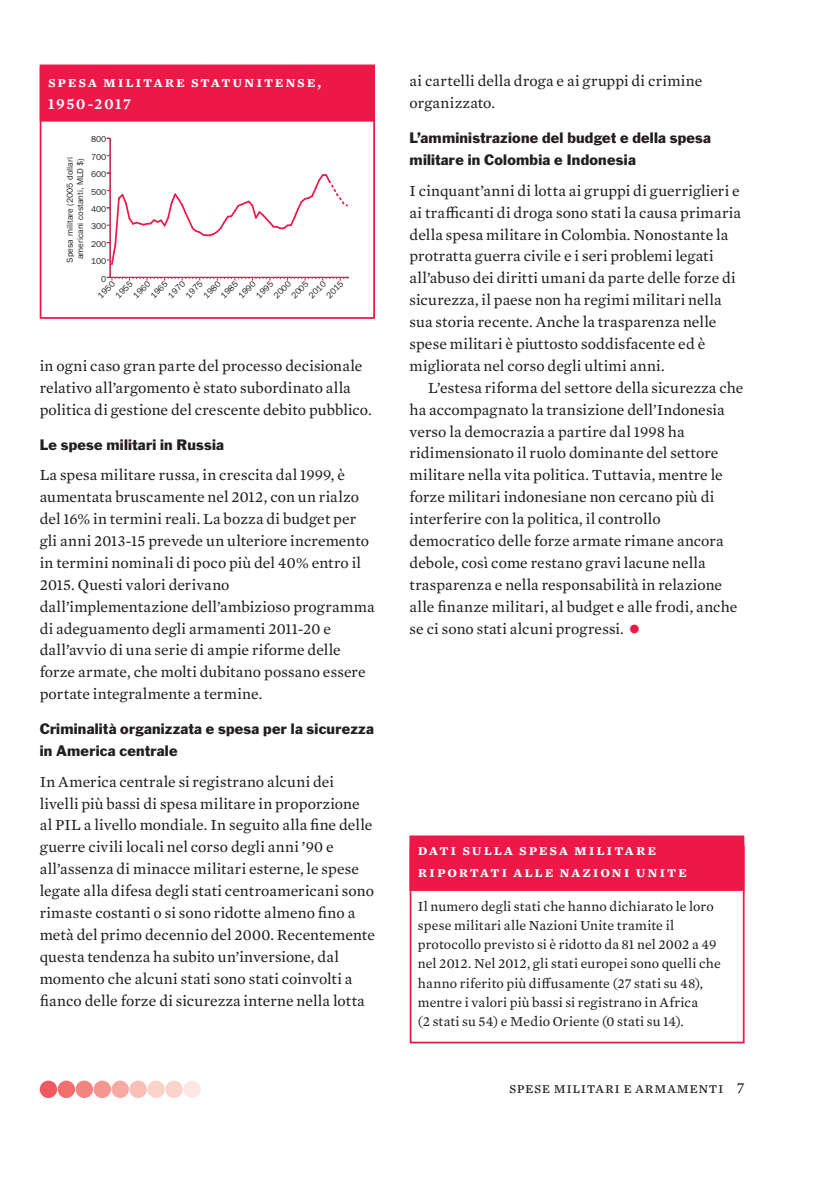
<style>
.page{position:relative;width:819px;height:1201px;background:#fff}
.page>*{position:absolute;margin:0;border:0;box-sizing:border-box;transform-origin:0 0}
.t1{font:15.75px/21.9px "Mercury Text G2";letter-spacing:.01em;color:#231f20}
.t2{font:600 15.75px/21.9px "Mercury Text G3";letter-spacing:.115em;color:#fff}
.t3{font:15.75px "Mercury Text G2";letter-spacing:.035em;color:#231f20}
.t4{font:14px/19.2px "Mercury Text G2";letter-spacing:.01em;color:#231f20}
.t5{font:14px/21.9px "Franklin Gothic";letter-spacing:.015em;color:#231f20}
.t6{font:8.58px/10.3px "Franklin Gothic";color:#231f20;text-align:center}
</style>
<div class="page">
<div style="left:183px;top:1080px;width:18px;height:18px;background:#fde8e4;border-radius:50%"></div>
<div style="left:165px;top:1080px;width:18px;height:18px;background:#fbd3cb;border-radius:50%"></div>
<div style="left:147px;top:1080px;width:18px;height:18px;background:#fbd3cb;border-radius:50%"></div>
<div style="left:129px;top:1080px;width:18px;height:18px;background:#fabfb7;border-radius:50%"></div>
<div style="left:111px;top:1080px;width:18px;height:18px;background:#f8aaa2;border-radius:50%"></div>
<div style="left:93px;top:1080px;width:18px;height:18px;background:#f59690;border-radius:50%"></div>
<div style="left:76px;top:1080px;width:17px;height:18px;background:#f3847f;border-radius:50%"></div>
<div style="left:58px;top:1080px;width:17px;height:18px;background:#f26f6f;border-radius:50%"></div>
<div style="left:40px;top:1080px;width:17px;height:18px;background:#f05961;border-radius:50%"></div>
<div style="left:409px;top:845px;width:335px;height:198px;border:2px solid #ed1748"></div>
<div style="left:410px;top:836px;width:333px;height:54px;background:#ed1748"></div>
<div style="left:409px;top:835px;width:335px;height:56px;border:2px solid #ed1748"></div>
<hr style="left:110px;top:277px;width:239px;height:1px;background:#ed1748">
<hr style="left:110px;top:138px;width:1px;height:139px;background:#ed1748">
<svg style="left:107px;top:277px;width:241px;height:4px"></svg>
<svg style="left:107px;top:173px;width:240px;height:93px"></svg>
<div style="left:40px;top:67px;width:335px;height:252px;border:2px solid #ed1748"></div>
<div style="left:41px;top:65px;width:333px;height:56px;background:#ed1748"></div>
<div style="left:40px;top:64px;width:335px;height:58px;border:2px solid #ed1748"></div>
<p class="t2" style="left:48px;top:71px;width:275px">spesa militare statunitense,<br>1950-2017</p>
<p class="t6" style="left:91px;top:135px;width:17px">800</p>
<p class="t6" style="left:91px;top:152px;width:17px">700</p>
<p class="t6" style="left:66px;top:263px;width:107px;rotate:-90deg">Spesa militare (2005 dollari americani costanti, MLD $)</p>
<p class="t6" style="left:91px;top:170px;width:17px">600</p>
<p class="t6" style="left:91px;top:187px;width:17px">500</p>
<p class="t6" style="left:91px;top:205px;width:17px">400</p>
<p class="t6" style="left:91px;top:222px;width:17px">300</p>
<p class="t6" style="left:91px;top:239px;width:17px">200</p>
<p class="t6" style="left:91px;top:257px;width:17px">100</p>
<p class="t6" style="left:101px;top:274px;width:7px">0</p>
<p class="t6" style="left:96px;top:294px;width:22px;rotate:-45deg">1950</p>
<p class="t6" style="left:114px;top:294px;width:22px;rotate:-45deg">1955</p>
<p class="t6" style="left:131px;top:294px;width:22px;rotate:-45deg">1960</p>
<p class="t6" style="left:149px;top:294px;width:22px;rotate:-45deg">1965</p>
<p class="t6" style="left:166px;top:293px;width:22px;rotate:-45deg">1970</p>
<p class="t6" style="left:184px;top:293px;width:22px;rotate:-45deg">1975</p>
<p class="t6" style="left:201px;top:294px;width:22px;rotate:-45deg">1980</p>
<p class="t6" style="left:219px;top:294px;width:22px;rotate:-45deg">1985</p>
<p class="t6" style="left:237px;top:294px;width:22px;rotate:-45deg">1990</p>
<p class="t6" style="left:324px;top:293px;width:22px;rotate:-45deg">2015</p>
<p class="t6" style="left:254px;top:294px;width:22px;rotate:-45deg">1995</p>
<p class="t6" style="left:272px;top:294px;width:22px;rotate:-45deg">2000</p>
<p class="t6" style="left:289px;top:294px;width:22px;rotate:-45deg">2005</p>
<p class="t6" style="left:307px;top:294px;width:22px;rotate:-45deg">2010</p>
<p class="t1" style="left:40px;top:356px;width:333px">in ogni caso gran parte del processo decisionale relativo all’argomento è stato subordinato alla politica di gestione del crescente debito pubblico.</p>
<p class="t5" style="left:40px;top:434px;width:186px">Le spese militari in Russia</p>
<p class="t1" style="left:40px;top:465px;width:336px">La spesa militare russa, in crescita dal 1999, è aumentata bruscamente nel 2012, con un rialzo del 16% in termini reali. La bozza di budget per gli anni 2013-15 prevede un ulteriore incremento in termini nominali di poco più del 40% entro il 2015. Questi valori derivano dall’implementazione dell’ambizioso programma di adeguamento degli armamenti 2011-20 e dall’avvio di una serie di ampie riforme delle forze armate, che molti dubitano possano essere portate integralmente a termine.</p>
<p class="t5" style="left:40px;top:719px;width:335px">Criminalità organizzata e spesa per la sicurezza in America centrale</p>
<p class="t1" style="left:40px;top:771px;width:337px">In America centrale si registrano alcuni dei livelli più bassi di spesa militare in proporzione al PIL a livello mondiale. In seguito alla fine delle guerre civili locali nel corso degli anni ’90 e all’assenza di minacce militari esterne, le spese legate alla difesa degli stati centroamericani sono rimaste costanti o si sono ridotte almeno fino a metà del primo decennio del 2000. Recentemente questa tendenza ha subito un’inversione, dal momento che alcuni stati sono stati coinvolti a fianco delle forze di sicurezza interne nella lotta</p>
<p class="t1" style="left:409px;top:71px;width:294px">ai cartelli della droga e ai gruppi di crimine organizzato.</p>
<p class="t5" style="left:409px;top:128px;width:303px">L’amministrazione del budget e della spesa militare in Colombia e Indonesia</p>
<p class="t1" style="left:409px;top:181px;width:333px">I cinquant’anni di lotta ai gruppi di guerriglieri e ai trafficanti di droga sono stati la causa primaria della spesa militare in Colombia. Nonostante la protratta guerra civile e i seri problemi legati all’abuso dei diritti umani da parte delle forze di sicurezza, il paese non ha regimi militari nella sua storia recente. Anche la trasparenza nelle spese militari è piuttosto soddisfacente ed è migliorata nel corso degli ultimi anni.</p>
<p class="t1" style="left:409px;top:377px;width:335px;text-indent:19px">L’estesa riforma del settore della sicurezza che ha accompagnato la transizione dell’Indonesia verso la democrazia a partire dal 1998 ha ridimensionato il ruolo dominante del settore militare nella vita politica. Tuttavia, mentre le forze militari indonesiane non cercano più di interferire con la politica, il controllo democratico delle forze armate rimane ancora debole, così come restano gravi lacune nella trasparenza e nella responsabilità in relazione alle finanze militari, al budget e alle frodi, anche se ci sono stati alcuni progressi.</p>
<p class="t2" style="left:418px;top:839px;width:270px">dati sulla spesa militare riportati alle nazioni unite</p>
<p class="t4" style="left:418px;top:897px;width:304px">Il numero degli stati che hanno dichiarato le loro spese militari alle Nazioni Unite tramite il protocollo previsto si è ridotto da 81 nel 2002 a 49 nel 2012. Nel 2012, gli stati europei sono quelli che hanno riferito più diffusamente (27 stati su 48), mentre i valori più bassi si registrano in Africa<br>(2 stati su 54) e Medio Oriente (0 stati su 14).</p>
<p class="t3" style="left:509px;top:1081px;width:237px">spese militari e armamenti 7</p>
</div>
